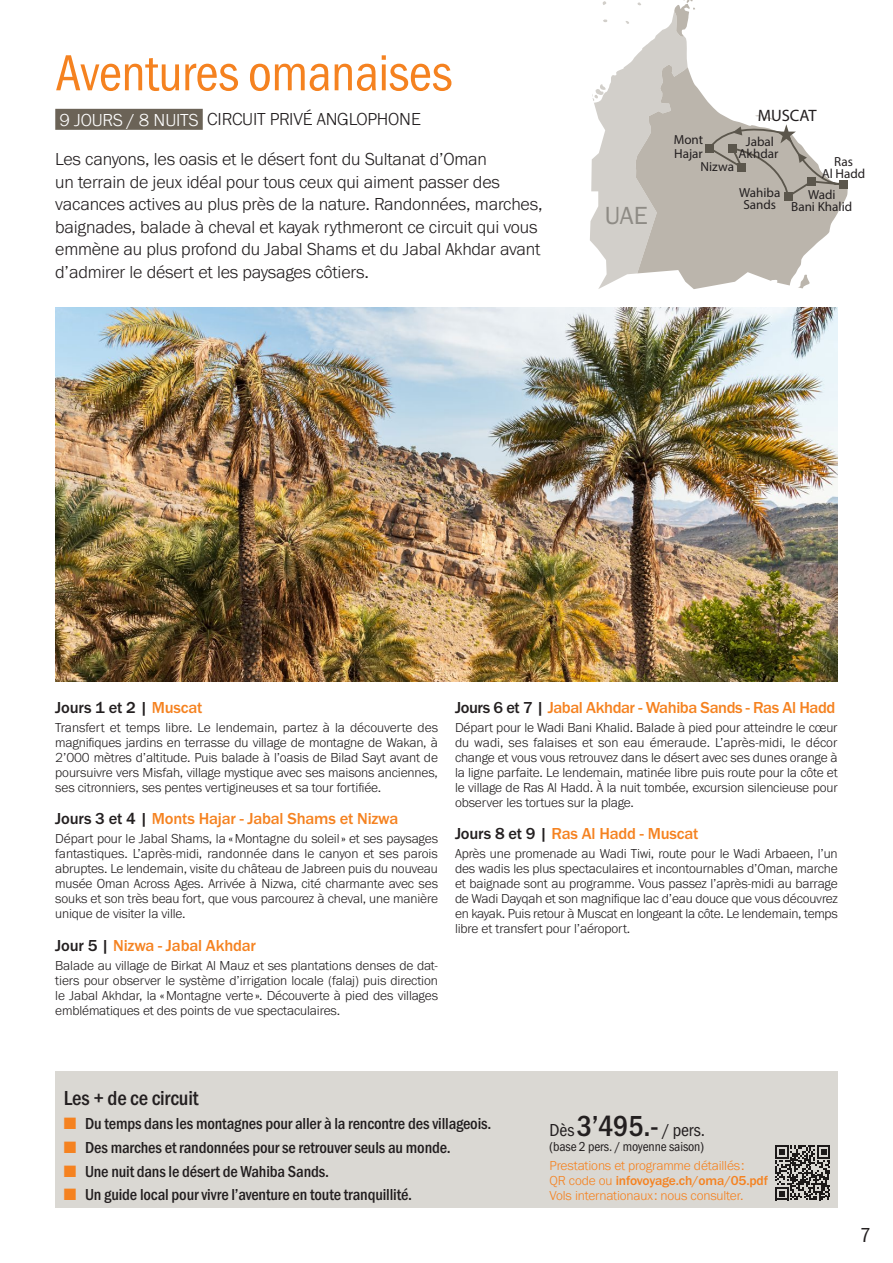
<style>
.page{position:relative;width:893px;height:1263px;background:#fff}
.page>*{position:absolute;margin:0;border:0;box-sizing:border-box;transform-origin:0 0}
.Titre_circuit{font:52.5px "Franklin Gothic URW Con Boo";letter-spacing:-.01em;color:#f58220}
.t1{font:25.65px "Franklin Gothic URW Boo";color:#8e8b85}
.Texte_Généraliste{font:500 21px "Franklin Gothic URW Cond";letter-spacing:-.005em;color:#231f20}
.t2{font:21px "Franklin Gothic URW Con Boo";color:#231f20}
.Chapo_2{font:300 18px/22.5px "Franklin Gothic URW";letter-spacing:-.01em;color:#231f20}
.Duree_circuit{font:300 18px "Franklin Gothic URW";letter-spacing:-.01em;color:#231f20}
.Texte_Généraliste-2{font:18px "Franklin Gothic URW Con Boo";letter-spacing:-.01em;color:#231f20}
.Duree_circuit-2{font:300 18px "Franklin Gothic URW";letter-spacing:-.01em;color:#fff}
.t3{font:500 16.5px "Franklin Gothic URW Cond";letter-spacing:-.01em;color:#231f20}
.Titre_de_jours{font:500 16.5px "Franklin Gothic URW";letter-spacing:-.01em;color:#f58220}
.Titre_de_jours-2{font:500 16.5px "Franklin Gothic URW";letter-spacing:-.01em;color:#231f20}
.t4{font:16.5px "Franklin Gothic URW Cond";color:#231f20}
.Texte_Généraliste-3{font:300 13.5px/15px "Franklin Gothic URW";letter-spacing:-.01em;color:#231f20;text-align:justify}
.Texte_Généraliste-4{font:300 13.5px/15px "Franklin Gothic URW";letter-spacing:-.01em;color:#f58220}
.Texte_Généraliste-5{font:13.5px "Franklin Gothic URW Con Boo";letter-spacing:-.01em;color:#231f20}
.t5{font:13.2px/12px "Franklin Gothic URW Cond";color:#231f20;text-align:center}
.s1{color:#f58220}
.s2{color:#231f20}
.s3{font-family:"Franklin Gothic URW Cond";font-weight:500;font-size:30px}
.s4{font-weight:500}
</style>
<div class="page">
<div style="left:55px;top:1071px;width:783px;height:137px;background:#dad8d3"></div>
<img style="left:55px;top:307px;width:783px;height:374px">
<div style="left:55px;top:109px;width:148px;height:21px;background:#6b6357"></div>
<svg style="left:840px;top:189px;width:5px;height:10px"></svg>
<div style="left:839px;top:180px;width:9px;height:9px;background:#5b564c"></div>
<svg style="left:590px;top:0;width:250px;height:289px"></svg>
<svg style="left:775px;top:1145px;width:55px;height:55px"></svg>
<p class="Titre_circuit" style="left:55px;top:41px;width:399px">Aventures omanaises</p>
<p class="Duree_circuit-2" style="left:60px;top:108px;width:140px">9 JOURS / 8 NUITS</p>
<p class="Duree_circuit" style="left:207px;top:108px;width:215px">CIRCUIT PRIVÉ ANGLOPHONE</p>
<p class="Chapo_2" style="left:55px;top:147px;width:489px">Les canyons, les oasis et le désert font du Sultanat d’Oman<br>un terrain de jeux idéal pour tous ceux qui aiment passer des vacances actives au plus près de la nature. Randonnées, marches, baignades, balade à cheval et kayak rythmeront ce circuit qui vous emmène au plus profond du Jabal Shams et du Jabal Akhdar avant d’admirer le désert et les paysages côtiers.</p>
<p class="t1" style="left:605px;top:199px;width:45px">UAE</p>
<p class="t4" style="left:758px;top:105px;width:60px">MUSCAT</p>
<p class="t5" style="left:674px;top:133px;width:31px;line-height:13.5px;text-align:left">Mont<br>Hajar</p>
<p class="t5" style="left:739px;top:135px;width:41px">Jabal<br>Akhdar</p>
<p class="t5" style="left:739px;top:186px;width:43px">Wahiba<br>Sands</p>
<p class="t5" style="left:700px;top:160px;width:35px">Nizwa</p>
<p class="t5" style="left:822px;top:155px;width:45px">Ras<br>Al Hadd</p>
<p class="t5" style="left:791px;top:188px;width:63px">Wadi<br>Bani Khalid</p>
<p class="Titre_de_jours-2" style="left:55px;top:697px;width:149px">Jours 1 et 2 | <span class="s1">Muscat</span></p>
<p class="Texte_Généraliste-3" style="left:55px;top:720px;width:384px">Transfert et temps libre. Le lendemain, partez à la découverte des magnifiques jardins en terrasse du village de montagne de Wakan, à 2’000 mètres d’altitude. Puis balade à l’oasis de Bilad Sayt avant de poursuivre vers Misfah, village mystique avec ses maisons anciennes, ses citronniers, ses pentes vertigineuses et sa tour fortifiée.</p>
<p class="Titre_de_jours" style="left:55px;top:808px;width:345px"><span class="s2">Jours 3 et 4 |</span> Monts Hajar - Jabal Shams et Nizwa</p>
<p class="Texte_Généraliste-3" style="left:55px;top:831px;width:384px">Départ pour le Jabal Shams, la «Montagne du soleil» et ses paysages fantastiques. L’après-midi, randonnée dans le canyon et ses parois abruptes. Le lendemain, visite du château de Jabreen puis du nouveau musée Oman Across Ages. Arrivée à Nizwa, cité charmante avec ses souks et son très beau fort, que vous parcourez à cheval, une manière unique de visiter la ville.</p>
<p class="Titre_de_jours" style="left:55px;top:935px;width:202px"><span class="s2">Jour 5 |</span> Nizwa - Jabal Akhdar</p>
<p class="Texte_Généraliste-3" style="left:55px;top:958px;width:384px">Balade au village de Birkat Al Mauz et ses plantations denses de dat&shy;tiers pour observer le système d’irrigation locale (falaj) puis direction le Jabal Akhdar, la «Montagne verte». Découverte à pied des villages emblématiques et des points de vue spectaculaires.</p>
<p class="Titre_de_jours" style="left:455px;top:697px;width:382px"><span class="s2">Jours 6 et 7 |</span> Jabal Akhdar - Wahiba Sands - Ras Al Hadd</p>
<p class="Texte_Généraliste-3" style="left:455px;top:720px;width:384px">Départ pour le Wadi Bani Khalid. Balade à pied pour atteindre le cœur du wadi, ses falaises et son eau émeraude. L’après-midi, le décor change et vous vous retrouvez dans le désert avec ses dunes orange à la ligne parfaite. Le lendemain, matinée libre puis route pour la côte et le village de Ras Al Hadd. À la nuit tombée, excursion silencieuse pour observer les tortues sur la plage.</p>
<p class="Titre_de_jours" style="left:455px;top:823px;width:245px"><span class="s2">Jours 8 et 9 |</span> Ras Al Hadd - Muscat</p>
<p class="Texte_Généraliste-3" style="left:455px;top:846px;width:384px">Après une promenade au Wadi Tiwi, route pour le Wadi Arbaeen, l’un des wadis les plus spectaculaires et incontournables d’Oman, marche et baignade sont au programme. Vous passez l’après-midi au barrage de Wadi Dayqah et son magnifique lac d’eau douce que vous découvrez en kayak. Puis retour à Muscat en longeant la côte. Le lendemain, temps libre et transfert pour l’aéroport.</p>
<p class="Texte_Généraliste" style="left:64px;top:1083px;width:136px">Les + de ce circuit</p>
<p class="t3" style="left:64px;top:1112px;width:429px"><span class="s1">■</span> Du temps dans les montagnes pour aller à la rencontre des villageois.</p>
<p class="t3" style="left:64px;top:1135px;width:389px"><span class="s1">■</span> Des marches et randonnées pour se retrouver seuls au monde.</p>
<p class="t3" style="left:64px;top:1159px;width:267px"><span class="s1">■</span> Une nuit dans le désert de Wahiba Sands.</p>
<p class="t3" style="left:64px;top:1183px;width:350px"><span class="s1">■</span> Un guide local pour vivre l’aventure en toute tranquillité.</p>
<p class="Texte_Généraliste-2" style="left:550px;top:1119px;width:157px">Dès<span class="s3">3’495.-</span> / pers.</p>
<p class="Texte_Généraliste-5" style="left:550px;top:1138px;width:156px">(base 2 pers. / moyenne saison)</p>
<p class="Texte_Généraliste-4" style="left:550px;top:1158px;width:220px">Prestations et programme détaillés:<br>QR code ou <span class="s4">infovoyage.ch/oma/05.pdf</span></p>
<p class="Texte_Généraliste-4" style="left:550px;top:1188px;width:195px">Vols internationaux: nous consulter.</p>
<h3 class="t2" style="left:860px;top:1222px;width:12px">7</h3>
</div>
